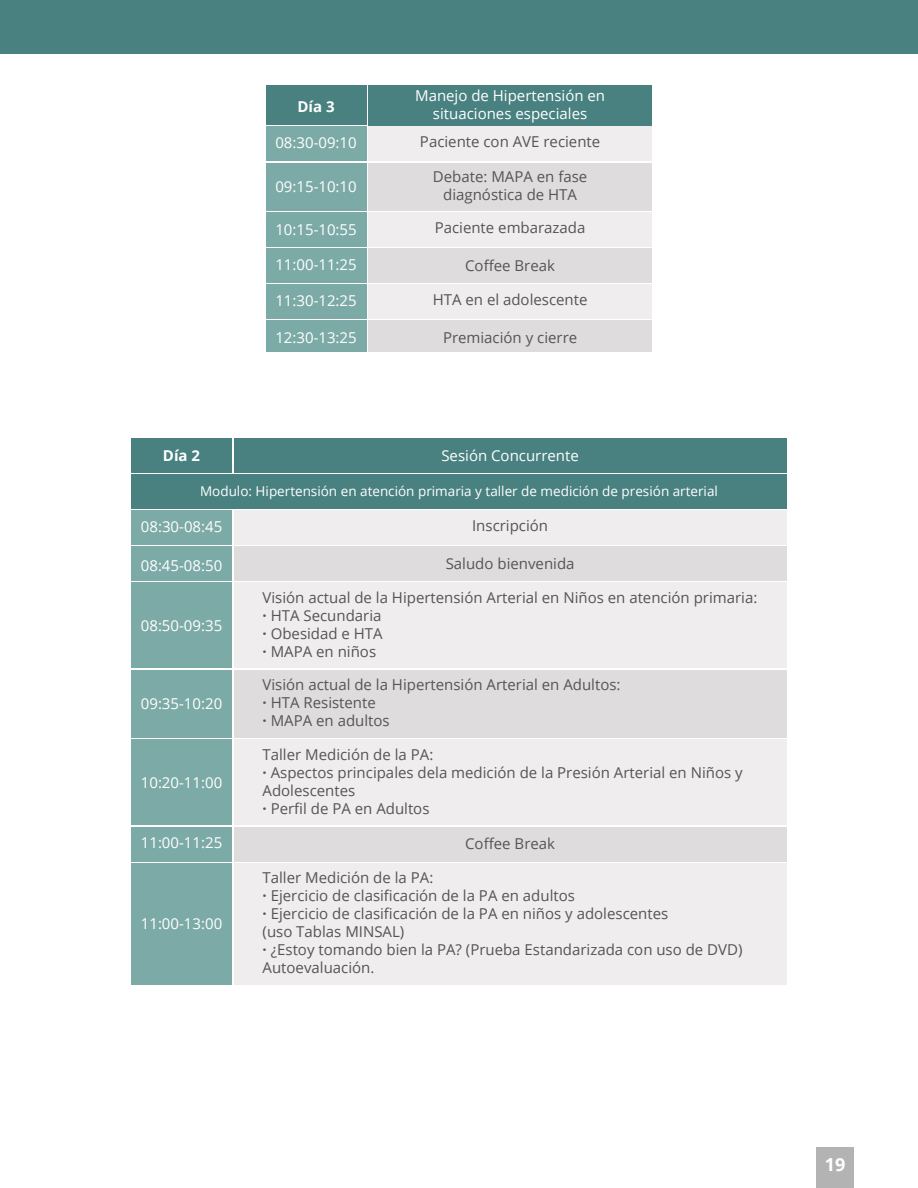
<style>
.page{position:relative;width:918px;height:1188px;background:#fff}
.page>*{position:absolute;margin:0;border:0;box-sizing:border-box;transform-origin:0 0}
.t1{font:700 18px "Open Sans";color:#fff}
.t2{font:15px/18px "Open Sans";color:#555556}
.t3{font:15px/18px "Open Sans";color:#fff;text-align:center}
.t4{font:700 15px "Open Sans";color:#fff}
.t5{font:13.5px "Open Sans";color:#fff}
.s1{font-weight:700}
</style>
<div class="page">
<div style="left:816px;top:1147px;width:38px;height:41px;background:#b2b3b2"></div>
<div style="left:266px;top:127px;width:100px;height:34px;background:#7caaa7"></div>
<div style="left:266px;top:284px;width:100px;height:34px;background:#7caaa7"></div>
<div style="left:266px;top:212px;width:100px;height:34px;background:#7caaa7"></div>
<div style="left:266px;top:248px;width:100px;height:34px;background:#7caaa7"></div>
<div style="left:266px;top:320px;width:100px;height:32px;background:#7caaa7"></div>
<div style="left:266px;top:163px;width:100px;height:47px;background:#7caaa7"></div>
<div style="left:266px;top:85px;width:100px;height:40px;background:#488180"></div>
<div style="left:368px;top:127px;width:284px;height:34px;background:#efeded"></div>
<div style="left:368px;top:85px;width:284px;height:40px;background:#488180"></div>
<div style="left:368px;top:212px;width:284px;height:34px;background:#efeded"></div>
<div style="left:368px;top:284px;width:284px;height:34px;background:#efeded"></div>
<div style="left:368px;top:163px;width:284px;height:47px;background:#dedcdc"></div>
<div style="left:368px;top:320px;width:284px;height:32px;background:#dedcdc"></div>
<div style="left:368px;top:248px;width:284px;height:34px;background:#dedcdc"></div>
<div style="left:0;top:0;width:918px;height:53px;background:#488180"></div>
<div style="left:131px;top:511px;width:101px;height:34px;background:#7caaa7"></div>
<div style="left:131px;top:583px;width:101px;height:85px;background:#7caaa7"></div>
<div style="left:131px;top:740px;width:101px;height:85px;background:#7caaa7"></div>
<div style="left:131px;top:863px;width:101px;height:121px;background:#7caaa7"></div>
<div style="left:131px;top:670px;width:101px;height:68px;background:#7caaa7"></div>
<div style="left:131px;top:827px;width:101px;height:34px;background:#7caaa7"></div>
<div style="left:131px;top:547px;width:101px;height:34px;background:#7caaa7"></div>
<div style="left:131px;top:438px;width:101px;height:35px;background:#488180"></div>
<div style="left:234px;top:438px;width:553px;height:35px;background:#488180"></div>
<div style="left:234px;top:511px;width:553px;height:34px;background:#efeded"></div>
<div style="left:131px;top:475px;width:656px;height:34px;background:#488180"></div>
<div style="left:234px;top:583px;width:553px;height:85px;background:#efeded"></div>
<div style="left:234px;top:740px;width:553px;height:85px;background:#efeded"></div>
<div style="left:234px;top:863px;width:553px;height:121px;background:#efeded"></div>
<div style="left:234px;top:670px;width:553px;height:68px;background:#dedcdc"></div>
<div style="left:234px;top:547px;width:553px;height:34px;background:#dedcdc"></div>
<div style="left:234px;top:827px;width:553px;height:34px;background:#dedcdc"></div>
<p class="t4" style="left:163px;top:445px;width:39px">Día 2</p>
<p class="t4" style="left:297px;top:96px;width:39px">Día 3</p>
<p class="t3" style="left:275px;top:133px;width:83px">08:30-09:10</p>
<p class="t3" style="left:275px;top:177px;width:83px">09:15-10:10</p>
<p class="t3" style="left:275px;top:220px;width:83px">10:15-10:55</p>
<p class="t3" style="left:275px;top:255px;width:83px">11:00-11:25</p>
<p class="t3" style="left:275px;top:291px;width:83px">11:30-12:25</p>
<p class="t3" style="left:275px;top:328px;width:83px">12:30-13:25</p>
<p class="t3" style="left:415px;top:86px;width:192px">Manejo de Hipertensión en situaciones especiales</p>
<p class="t2" style="left:420px;top:132px;width:182px">Paciente con AVE reciente</p>
<p class="t2" style="left:433px;top:167px;width:156px;text-align:center">Debate: MAPA en fase diagnóstica de HTA</p>
<p class="t2" style="left:435px;top:218px;width:152px">Paciente embarazada</p>
<p class="t2" style="left:465px;top:256px;width:91px">Coffee Break</p>
<p class="t2" style="left:433px;top:290px;width:156px">HTA en el adolescente</p>
<p class="t2" style="left:443px;top:328px;width:136px">Premiación y cierre</p>
<p class="t3" style="left:441px;top:446px;width:139px">Sesión Concurrente</p>
<p class="t5" style="left:200px;top:482px;width:519px">Modulo: Hipertensión en atención primaria y taller de medición de presión arterial</p>
<p class="t3" style="left:141px;top:517px;width:83px">08:30-08:45</p>
<p class="t3" style="left:141px;top:556px;width:83px">08:45-08:50</p>
<p class="t3" style="left:141px;top:616px;width:83px">08:50-09:35</p>
<p class="t3" style="left:141px;top:694px;width:83px">09:35-10:20</p>
<p class="t3" style="left:141px;top:773px;width:83px">10:20-11:00</p>
<p class="t3" style="left:141px;top:834px;width:83px">11:00-11:25</p>
<p class="t3" style="left:141px;top:914px;width:83px">11:00-13:00</p>
<p class="t2" style="left:472px;top:516px;width:78px">Inscripción</p>
<p class="t2" style="left:446px;top:554px;width:130px">Saludo bienvenida</p>
<p class="t2" style="left:263px;top:588px;width:496px">Visión actual de la Hipertensión Arterial en Niños en atención primaria: <span class="s1">·</span> HTA Secundaria<br><span class="s1">·</span> Obesidad e HTA<br><span class="s1">·</span> MAPA en niños</p>
<p class="t2" style="left:263px;top:675px;width:360px">Visión actual de la Hipertensión Arterial en Adultos: <span class="s1">·</span> HTA Resistente<br><span class="s1">·</span> MAPA en adultos</p>
<p class="t2" style="left:263px;top:745px;width:482px">Taller Medición de la PA:<br><span class="s1">·</span> Aspectos principales dela medición de la Presión Arterial en Niños y Adolescentes<br><span class="s1">·</span> Perfil de PA en Adultos</p>
<p class="t2" style="left:465px;top:835px;width:91px">Coffee Break</p>
<p class="t2" style="left:263px;top:869px;width:481px">Taller Medición de la PA:<br><span class="s1">·</span> Ejercicio de clasificación de la PA en adultos<br><span class="s1">·</span> Ejercicio de clasificación de la PA en niños y adolescentes<br>(uso Tablas MINSAL)<br><span class="s1">·</span> ¿Estoy tomando bien la PA? (Prueba Estandarizada con uso de DVD)<br>Autoevaluación.</p>
<p class="t1" style="left:825px;top:1151px;width:22px">19</p>
</div>
